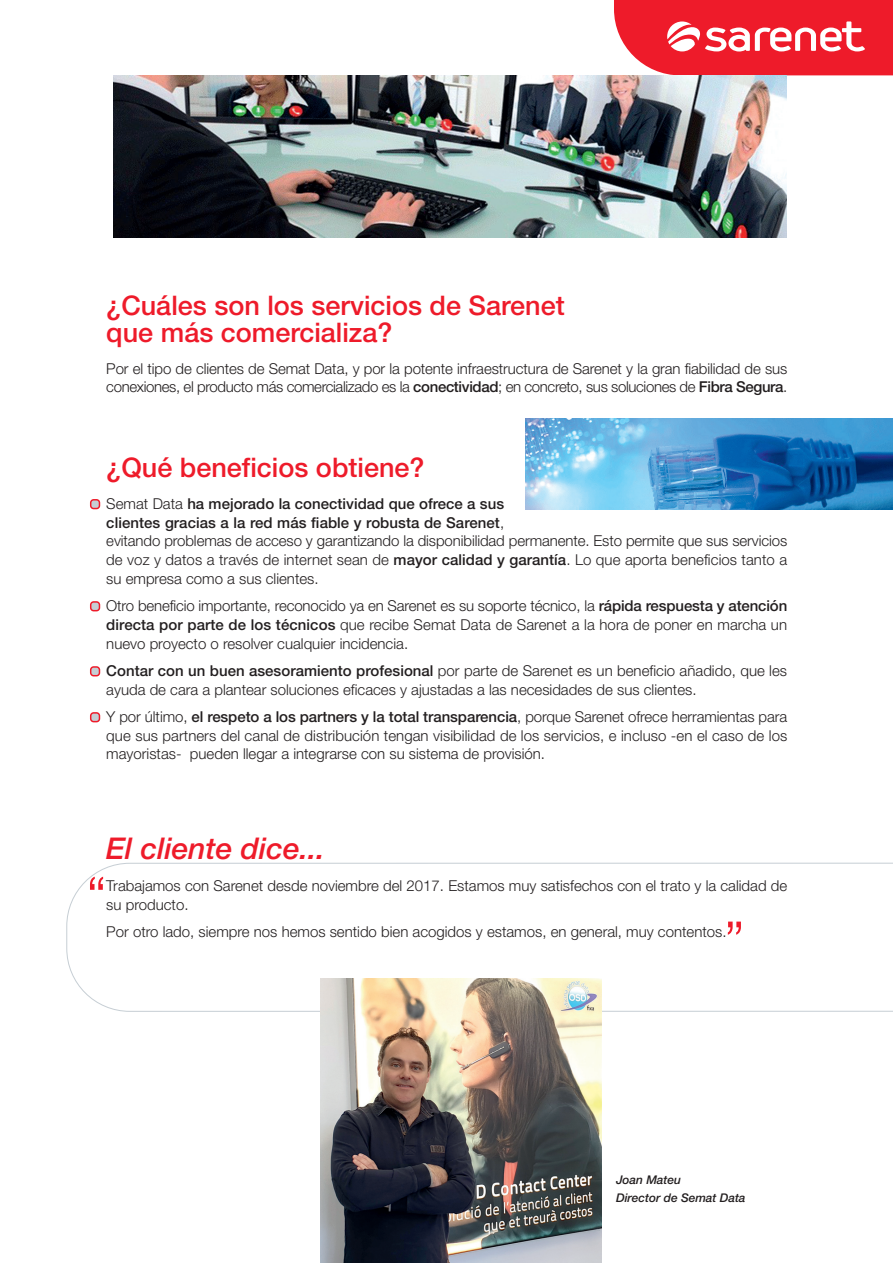
<style>
.page{position:relative;width:893px;height:1263px;background:#fff}
.page>*{position:absolute;margin:0;border:0;box-sizing:border-box;transform-origin:0 0}
.t1{font:italic 500 30px "Helvetica Neue";color:#ee1b2a}
.t2{font:500 27px/27px "Helvetica Neue";color:#ee1b2a}
.t3{font:300 15px/18.8px "Helvetica Neue";color:#231f20}
.t4{font:italic 500 12px/17.4px "Helvetica Neue";letter-spacing:-.005em;color:#231f20}
.s1{font-weight:500}
</style>
<div class="page">
<svg style="left:66px;top:863px;width:827px;height:149px"></svg>
<svg style="left:614px;top:0;width:279px;height:75px;background:#f03e4a"></svg>
<svg style="left:90px;top:877px;width:13px;height:13px"></svg>
<div style="left:90px;top:712px;width:10px;height:10px;background:#c6ced4;border:1px solid #ee1b2a;border-radius:3px"></div>
<div style="left:90px;top:666px;width:10px;height:10px;background:#c6ced4;border:1px solid #ee1b2a;border-radius:3px"></div>
<svg style="left:728px;top:922px;width:13px;height:13px"></svg>
<div style="left:90px;top:499px;width:10px;height:10px;background:#c6ced4;border:1px solid #ee1b2a;border-radius:3px"></div>
<div style="left:90px;top:601px;width:10px;height:10px;background:#c6ced4;border:1px solid #ee1b2a;border-radius:3px"></div>
<img style="left:114px;top:75px;width:672px;height:163px">
<img style="left:525px;top:418px;width:368px;height:92px">
<img style="left:321px;top:979px;width:280px;height:284px">
<h2 class="t2" style="left:106px;top:292px;width:460px">¿Cuáles son los servicios de Sarenet que más comercializa?</h2>
<p class="t3" style="left:106px;top:359px;width:682px">Por el tipo de clientes de Semat Data, y por la potente infraestructura de Sarenet y la gran fiabilidad de sus conexiones, el producto más comercializado es la <span class="s1">conectividad</span>; en concreto, sus soluciones de <span class="s1">Fibra Segura</span>.</p>
<h2 class="t2" style="left:106px;top:454px;width:320px">¿Qué beneficios obtiene?</h2>
<p class="t3" style="left:106px;top:494px;width:682px">Semat Data <span class="s1">ha mejorado la conectividad que ofrece a sus<br>clientes gracias a la red más fiable y robusta de Sarenet</span>,<br>evitando problemas de acceso y garantizando la disponibilidad permanente. Esto permite que sus servicios de voz y datos a través de internet sean de <span class="s1">mayor calidad y garantía</span>. Lo que aporta beneficios tanto a su empresa como a sus clientes.</p>
<p class="t3" style="left:106px;top:596px;width:682px;text-align:justify">Otro beneficio importante, reconocido ya en Sarenet es su soporte técnico, la <span class="s1">rápida respuesta y atención directa por parte de los técnicos</span> que recibe Semat Data de Sarenet a la hora de poner en marcha un nuevo proyecto o resolver cualquier incidencia.</p>
<p class="t3" style="left:106px;top:661px;width:682px"><span class="s1">Contar con un buen asesoramiento profesional</span> por parte de Sarenet es un beneficio añadido, que les ayuda de cara a plantear soluciones eficaces y ajustadas a las necesidades de sus clientes.</p>
<p class="t3" style="left:106px;top:707px;width:682px;text-align:justify">Y por último, <span class="s1">el respeto a los partners y la total transparencia</span>, porque Sarenet ofrece herramientas para que sus partners del canal de distribución tengan visibilidad de los servicios, e incluso -en el caso de los mayoristas- pueden llegar a integrarse con su sistema de provisión.</p>
<h1 class="t1" style="left:106px;top:831px;width:220px">El cliente dice...</h1>
<p class="t3" style="left:106px;top:876px;width:682px">Trabajamos con Sarenet desde noviembre del 2017. Estamos muy satisfechos con el trato y la calidad de su producto.</p>
<p class="t3" style="left:106px;top:922px;width:622px">Por otro lado, siempre nos hemos sentido bien acogidos y estamos, en general, muy contentos.</p>
<p class="t4" style="left:616px;top:1171px;width:131px">Joan Mateu<br>Director de Semat Data</p>
</div>
